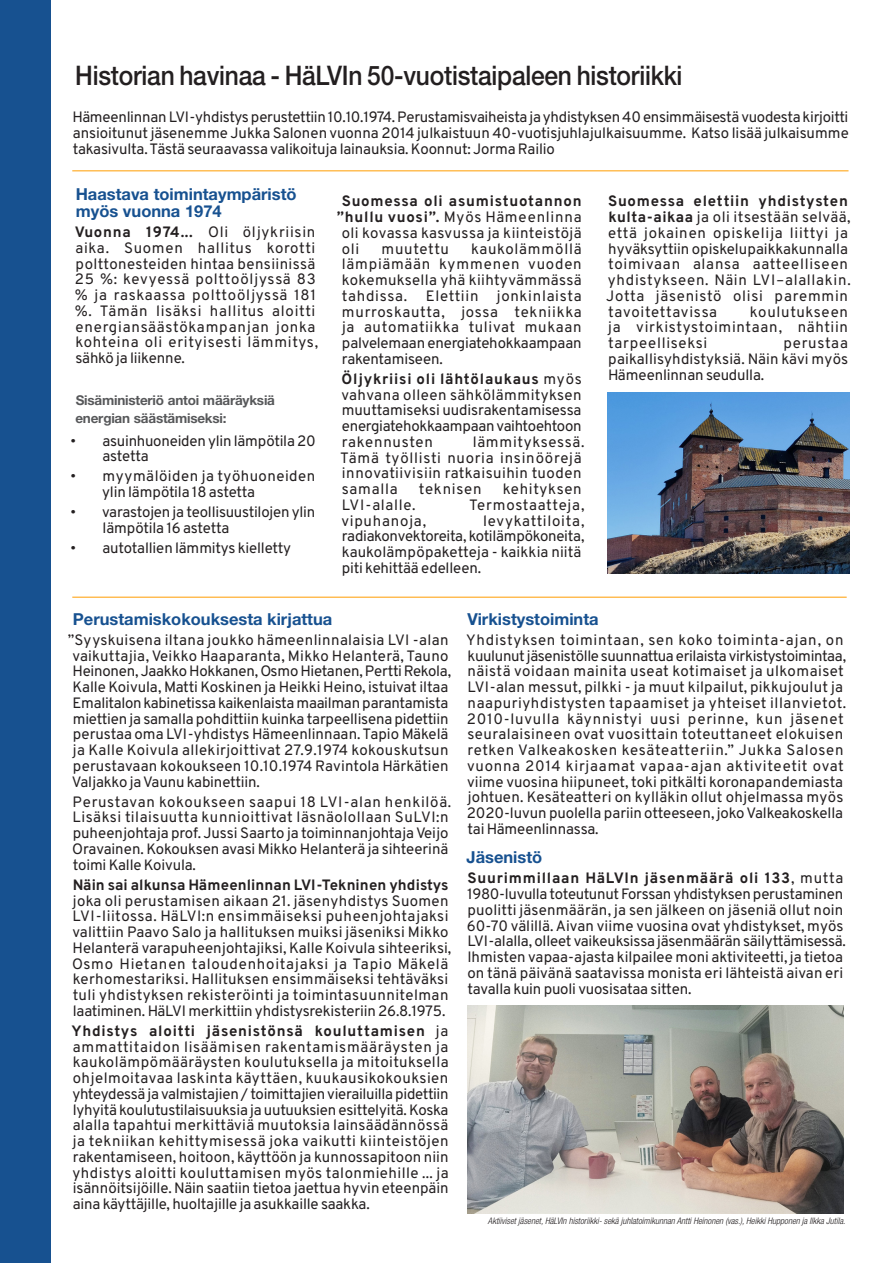
<style>
.page{position:relative;width:893px;height:1263px;background:#fff}
.page>*{position:absolute;margin:0;border:0;box-sizing:border-box;transform-origin:0 0}
._1_Otsikko_pieni_Sul{font:500 27px "Helvetica Neue LT Std";letter-spacing:-.01em;color:#231f20;scale:.91 1}
._4__Väliots{font:700 16.5px/16.5px "Helvetica Neue LT Std";color:#175190}
._1_Otsikko_pieni_Sul-2{font:15px/15.8px "Overpass";letter-spacing:.01em;color:#231f20}
._1_Otsikko_pieni_Sul-3{font:15px/15.8px "Overpass";letter-spacing:.04em;color:#231f20}
._1_Otsikko_pieni_Sul-4{font:15px/15.8px "Overpass";letter-spacing:.05em;color:#231f20}
._1_Otsikko_pieni_Sul-5{font:15px/15.8px "Overpass";letter-spacing:-.01em;color:#231f20}
._1_Otsikko_pieni_Sul-6{font:15px/15.8px "Overpass";letter-spacing:-.015em;color:#231f20}
._1_Otsikko_pieni_Sul-7{font:15px "Overpass";letter-spacing:.03em;color:#231f20}
._1_Otsikko_pieni_Sul-8{font:700 15px "Overpass";letter-spacing:.05em;color:#231f20}
._3__Leipis_ei_sis{font:700 13.5px/18px "Helvetica Neue LT Std";letter-spacing:-.015em;color:#57585a}
.kuvaaja{font:italic 300 condensed 9px "Helvetica Neue LT Std";color:#231f20}
.s1{font-weight:700}
</style>
<div class="page">
<div style="left:0;top:0;width:51px;height:1263px;background:#175190"></div>
<img style="left:608px;top:393px;width:241px;height:181px">
<img style="left:467px;top:1005px;width:377px;height:208px">
<hr style="left:72px;top:170px;width:776px;height:1px;background:#ff9d01">
<hr style="left:72px;top:597px;width:775px;height:1px;background:#ff9d01">
<p class="_1_Otsikko_pieni_Sul" style="left:75px;top:59px;width:669px">Historian havinaa - HäLVIn 50-vuotistaipaleen historiikki</p>
<p class="_1_Otsikko_pieni_Sul-2" style="left:73px;top:109px;width:778px;text-align:justify">Hämeenlinnan LVI-yhdistys perustettiin 10.10.1974. Perustamisvaiheista ja yhdistyksen 40 ensimmäisestä vuodesta kirjoitti ansioitunut jäsenemme Jukka Salonen vuonna 2014 julkaistuun 40-vuotisjuhlajulkaisuumme. Katso lisää julkaisumme takasivulta. Tästä seuraavassa valikoituja lainauksia. Koonnut: Jorma Railio</p>
<p class="_4__Väliots" style="left:76px;top:186px;width:222px">Haastava toimintaympäristö myös vuonna 1974</p>
<p class="_1_Otsikko_pieni_Sul-4" style="left:75px;top:223px;width:245px"><span class="s1">Vuonna 1974...</span> Oli öljykriisin aika. Suomen hallitus korotti polttonesteiden hintaa bensiinissä<br>25 %: kevyessä polttoöljyssä 83 % ja raskaassa polttoöljyssä 181 %. Tämän lisäksi hallitus aloitti energiansäästökampanjan jonka kohteina oli erityisesti lämmitys, sähkö ja liikenne.</p>
<p class="_3__Leipis_ei_sis" style="left:75px;top:391px;width:201px">Sisäministeriö antoi määräyksiä energian säästämiseksi:</p>
<p class="_1_Otsikko_pieni_Sul-6" style="left:102px;top:432px;width:215px;text-indent:-32px">• asuinhuoneiden ylin lämpötila 20 astetta</p>
<p class="_1_Otsikko_pieni_Sul-2" style="left:102px;top:468px;width:215px;text-indent:-32px">• myymälöiden ja työhuoneiden ylin lämpötila 18 astetta</p>
<p class="_1_Otsikko_pieni_Sul-6" style="left:103px;top:503px;width:214px;text-indent:-32px">• varastojen ja teollisuustilojen ylin lämpötila 16 astetta</p>
<p class="_1_Otsikko_pieni_Sul-5" style="left:70px;top:539px;width:222px">• autotallien lämmitys kielletty</p>
<p class="_1_Otsikko_pieni_Sul-8" style="left:342px;top:189px;width:241px">Suomessa oli asumistuotannon</p>
<p class="_1_Otsikko_pieni_Sul-4" style="left:337px;top:208px;width:246px"><span class="s1">”hullu vuosi”.</span> Myös Hämeenlinna</p>
<p class="_1_Otsikko_pieni_Sul-7" style="left:342px;top:221px;width:241px">oli kovassa kasvussa ja kiinteistöjä</p>
<p class="_1_Otsikko_pieni_Sul-2" style="left:342px;top:240px;width:19px">oli</p>
<p class="_1_Otsikko_pieni_Sul-3" style="left:382px;top:240px;width:69px">muutettu</p>
<p class="_1_Otsikko_pieni_Sul-2" style="left:342px;top:240px;width:241px;text-align:justify;text-indent:129px">kaukolämmöllä lämpiämään kymmenen vuoden kokemuksella yhä kiihtyvämmässä tahdissa. Elettiin jonkinlaista murroskautta, jossa tekniikka ja automatiikka tulivat mukaan palvelemaan energiatehokkaampaan rakentamiseen.</p>
<p class="_1_Otsikko_pieni_Sul-2" style="left:341px;top:370px;width:242px;text-align:justify"><span class="s1">Öljykriisi oli lähtölaukaus</span> myös vahvana olleen sähkölämmityksen muuttamiseksi uudisrakentamisessa energiatehokkaampaan vaihtoehtoon rakennusten</p>
<p class="_1_Otsikko_pieni_Sul-3" style="left:340px;top:433px;width:246px;text-indent:132px">lämmityksessä.<br>Tämä työllisti nuoria insinöörejä innovatiivisiin ratkaisuihin tuoden samalla</p>
<p class="_1_Otsikko_pieni_Sul-4" style="left:419px;top:480px;width:64px">teknisen</p>
<p class="_1_Otsikko_pieni_Sul-4" style="left:503px;top:480px;width:80px">kehityksen</p>
<p class="_1_Otsikko_pieni_Sul-4" style="left:342px;top:496px;width:75px">LVI-alalle.</p>
<p class="_1_Otsikko_pieni_Sul-3" style="left:469px;top:496px;width:117px">Termostaatteja,</p>
<p class="_1_Otsikko_pieni_Sul-4" style="left:341px;top:512px;width:86px">vipuhanoja,</p>
<p class="_1_Otsikko_pieni_Sul-5" style="left:342px;top:512px;width:244px;text-indent:141px">levykattiloita, radiakonvektoreita, kotilämpökoneita, kaukolämpöpaketteja - kaikkia niitä piti kehittää edelleen.</p>
<p class="_1_Otsikko_pieni_Sul-3" style="left:606px;top:193px;width:246px"><span class="s1">Suomessa elettiin yhdistysten kulta-aikaa</span> ja oli itsestään selvää, että jokainen opiskelija liittyi ja hyväksyttiin opiskelupaikkakunnalla toimivaan alansa aatteelliseen yhdistykseen. Näin LVI–alallakin.<br>Jotta jäsenistö olisi paremmin tavoitettavissa</p>
<p class="_1_Otsikko_pieni_Sul-2" style="left:608px;top:303px;width:241px;text-align:justify;text-indent:142px">koulutukseen ja virkistystoimintaan, nähtiin tarpeelliseksi</p>
<p class="_1_Otsikko_pieni_Sul-2" style="left:608px;top:334px;width:242px;text-align:justify;text-indent:175px">perustaa paikallisyhdistyksiä. Näin kävi myös Hämeenlinnan seudulla.</p>
<p class="_4__Väliots" style="left:73px;top:610px;width:261px">Perustamiskokouksesta kirjattua</p>
<p class="_1_Otsikko_pieni_Sul-2" style="left:68px;top:631px;width:385px">”Syyskuisena iltana joukko hämeenlinnalaisia LVI -alan vaikuttajia, Veikko Haaparanta, Mikko Helanterä, Tauno Heinonen, Jaakko Hokkanen, Osmo Hietanen, Pertti Rekola, Kalle Koivula, Matti Koskinen ja Heikki Heino, istuivat iltaa Emalitalon kabinetissa kaikenlaista maailman parantamista miettien ja samalla pohdittiin kuinka tarpeellisena pidettiin perustaa oma LVI-yhdistys Hämeenlinnaan. Tapio Mäkelä ja Kalle Koivula allekirjoittivat 27.9.1974 kokouskutsun perustavaan kokoukseen 10.10.1974 Ravintola Härkätien Valjakko ja Vaunu kabinettiin.</p>
<p class="_1_Otsikko_pieni_Sul-2" style="left:72px;top:793px;width:381px">Perustavan kokoukseen saapui 18 LVI-alan henkilöä.<br>Lisäksi tilaisuutta kunnioittivat läsnäolollaan SuLVI:n puheenjohtaja prof. Jussi Saarto ja toiminnanjohtaja Veijo Oravainen. Kokouksen avasi Mikko Helanterä ja sihteerinä toimi Kalle Koivula.</p>
<p class="_1_Otsikko_pieni_Sul-2" style="left:72px;top:876px;width:381px"><span class="s1">Näin sai alkunsa Hämeenlinnan LVI-Tekninen yhdistys </span>joka oli perustamisen aikaan 21. jäsenyhdistys Suomen LVI-liitossa. HäLVI:n ensimmäiseksi puheenjohtajaksi valittiin Paavo Salo ja hallituksen muiksi jäseniksi Mikko Helanterä varapuheenjohtajiksi, Kalle Koivula sihteeriksi, Osmo Hietanen taloudenhoitajaksi ja Tapio Mäkelä kerhomestariksi. Hallituksen ensimmäiseksi tehtäväksi tuli yhdistyksen rekisteröinti ja toimintasuunnitelman laatiminen. HäLVI merkittiin yhdistysrekisteriin 26.8.1975.</p>
<p class="_1_Otsikko_pieni_Sul-2" style="left:71px;top:1022px;width:379px;text-align:justify"><span class="s1">Yhdistys aloitti jäsenistönsä kouluttamisen</span> ja ammattitaidon lisäämisen rakentamismääräysten ja kaukolämpömääräysten koulutuksella ja mitoituksella ohjelmoitavaa laskinta käyttäen, kuukausikokouksien yhteydessä ja valmistajien / toimittajien vierailuilla pidettiin lyhyitä koulutustilaisuuksia ja uutuuksien esittelyitä. Koska alalla tapahtui merkittäviä muutoksia lainsäädännössä ja tekniikan kehittymisessä joka vaikutti kiinteistöjen rakentamiseen, hoitoon, käyttöön ja kunnossapitoon niin yhdistys aloitti kouluttamisen myös talonmiehille ... ja isännöitsijöille. Näin saatiin tietoa jaettua hyvin eteenpäin aina käyttäjille, huoltajille ja asukkaille saakka.</p>
<p class="_4__Väliots" style="left:467px;top:610px;width:133px">Virkistystoiminta</p>
<p class="_1_Otsikko_pieni_Sul-2" style="left:466px;top:631px;width:381px">Yhdistyksen toimintaan, sen koko toiminta-ajan, on kuulunut jäsenistölle suunnattua erilaista virkistystoimintaa, näistä voidaan mainita useat kotimaiset ja ulkomaiset LVI-alan messut, pilkki - ja muut kilpailut, pikkujoulut ja naapuriyhdistysten tapaamiset ja yhteiset illanvietot.<br>2010-luvulla käynnistyi uusi perinne, kun jäsenet seuralaisineen ovat vuosittain toteuttaneet elokuisen retken Valkeakosken kesäteatteriin.” Jukka Salosen vuonna 2014 kirjaamat vapaa-ajan aktiviteetit ovat viime vuosina hiipuneet, toki pitkälti koronapandemiasta johtuen. Kesäteatteri on kylläkin ollut ohjelmassa myös 2020-luvun puolella pariin otteeseen, joko Valkeakoskella tai Hämeenlinnassa.</p>
<p class="_4__Väliots" style="left:466px;top:848px;width:77px">Jäsenistö</p>
<p class="_1_Otsikko_pieni_Sul-2" style="left:467px;top:869px;width:381px"><span class="s1">Suurimmillaan HäLVIn jäsenmäärä oli 133</span>, mutta 1980-luvulla toteutunut Forssan yhdistyksen perustaminen puolitti jäsenmäärän, ja sen jälkeen on jäseniä ollut noin 60-70 välillä. Aivan viime vuosina ovat yhdistykset, myös LVI-alalla, olleet vaikeuksissa jäsenmäärän säilyttämisessä.<br>Ihmisten vapaa-ajasta kilpailee moni aktiviteetti, ja tietoa on tänä päivänä saatavissa monista eri lähteistä aivan eri tavalla kuin puoli vuosisataa sitten.</p>
<p class="kuvaaja" style="left:488px;top:1215px;width:359px">Aktiiviset jäsenet, HäLVIn historiikki- sekä juhlatoimikunnan Antti Heinonen (vas.), Heikki Hupponen ja Ilkka Jutila.</p>
</div>
